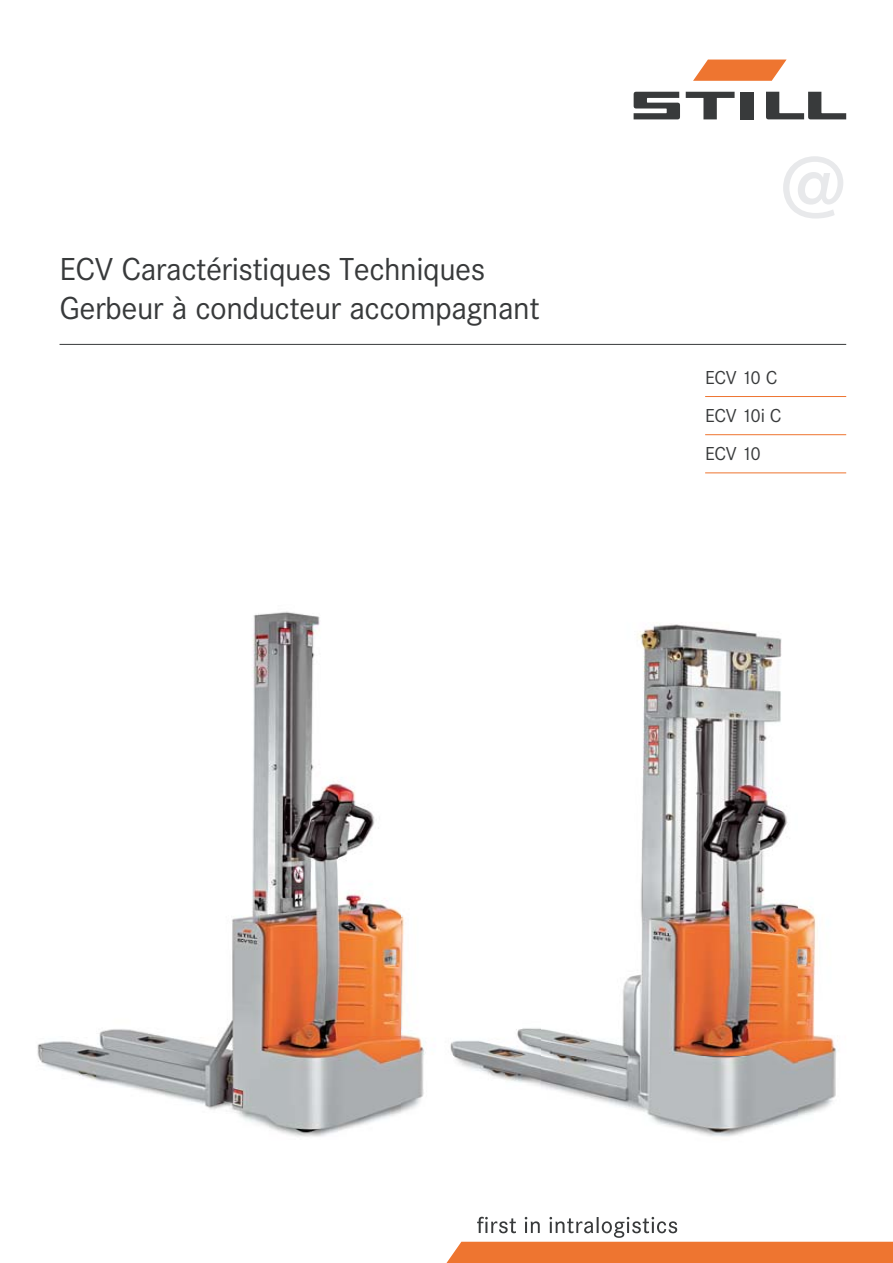
<style>
.page{position:relative;width:893px;height:1263px;background:#fff}
.page>*{position:absolute;margin:0;border:0;box-sizing:border-box;transform-origin:0 0}
.t1{font:600 90px "Corporate S";color:#e8e9eb}
.t2{font:33px/39px "Corporate S";letter-spacing:-.015em;color:#383a3b}
.t3{font:19.5px/38.2px "Corporate S";letter-spacing:-.025em;color:#383a3b}
</style>
<div class="page">
<img style="left:37px;top:343px;width:809px;height:874px">
<img style="left:402px;top:343px;width:138px;height:874px">
<svg style="left:686px;top:92px;width:49px;height:27px"></svg>
<div style="left:740px;top:92px;width:14px;height:27px;background:#383a3b"></div>
<svg style="left:634px;top:92px;width:46px;height:27px"></svg>
<svg style="left:766px;top:92px;width:80px;height:27px"></svg>
<svg style="left:693px;top:60px;width:94px;height:21px"></svg>
<svg style="left:446px;top:1217px;width:447px;height:46px"></svg>
<hr style="left:705px;top:396px;width:141px;height:1px;background:#ee7530">
<hr style="left:705px;top:434px;width:141px;height:1px;background:#ee7530">
<hr style="left:705px;top:472px;width:141px;height:1px;background:#ee7530">
<hr style="left:60px;top:344px;width:786px;height:1px;background:#383a3b">
<p class="t2" style="left:60px;top:251px;width:482px">ECV Caractéristiques Techniques<br>Gerbeur à conducteur accompagnant</p>
<h1 class="t1" style="left:780px;top:152px;width:67px">@</h1>
<p class="t3" style="left:705px;top:359px;width:78px">ECV 10 C<br>ECV 10i C<br>ECV 10</p>
</div>
